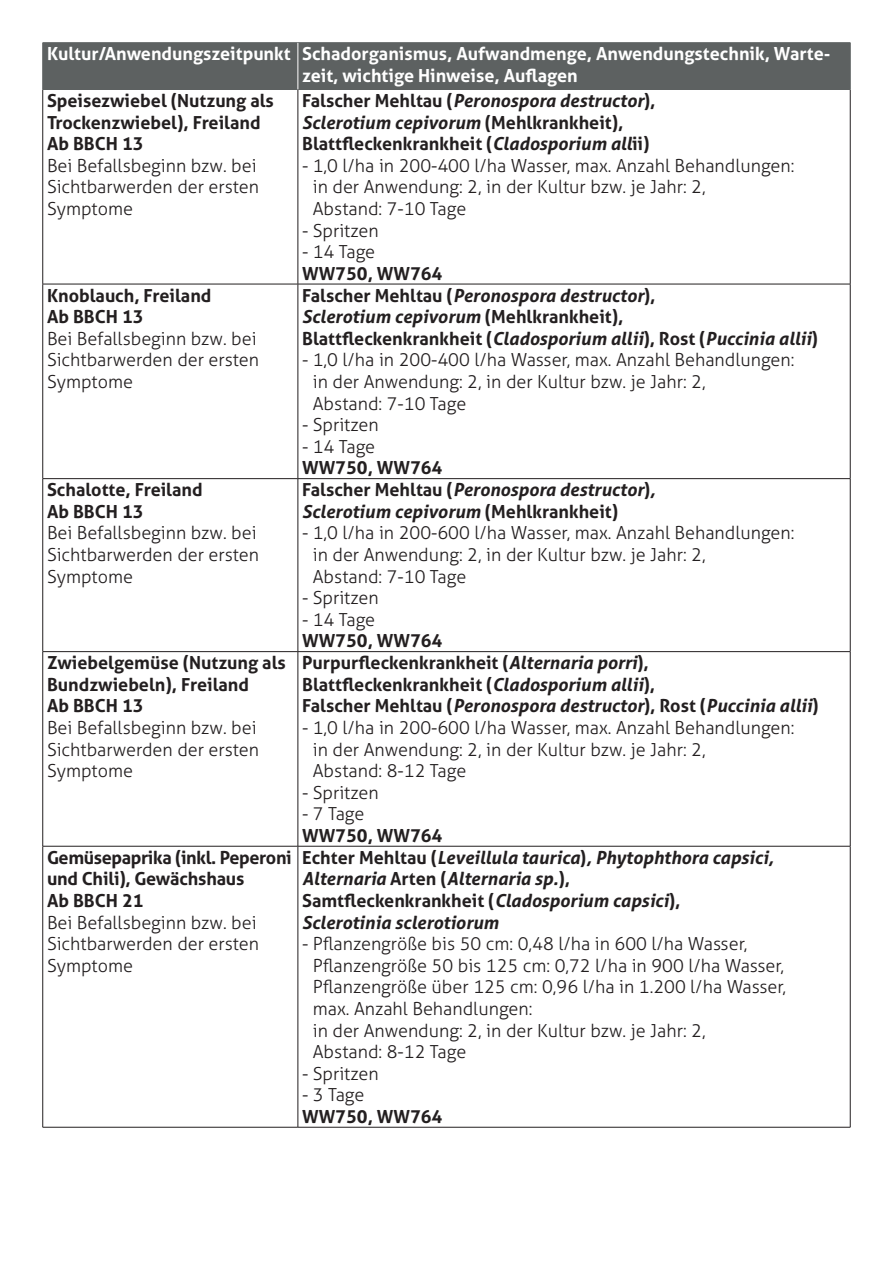
<style>
.page{position:relative;width:893px;height:1263px;background:#fff}
.page>*{position:absolute;margin:0;border:0;box-sizing:border-box;transform-origin:0 0}
.Broodtekst{font:300 18px/21.6px "Aller";color:#231f20}
.Broodtekst-2{font:700 18px/21.6px "Aller";color:#231f20}
.Broodtekst-3{font:italic 700 18px/21.6px "Aller";color:#231f20}
.Z_Überschrift{font:700 18px/21.6px "Aller";color:#fff}
.Broodtekst-4{font:700 18px/21.6px "Aller";letter-spacing:-.02em;color:#231f20}
.s1{font-style:normal}
.s2{font-style:italic}
</style>
<div class="page">
<div style="left:43px;top:43px;width:807px;height:46px;background:#5d6161"></div>
<hr style="left:42px;top:90px;width:1px;height:194px;background:#231f20">
<hr style="left:298px;top:90px;width:1px;height:194px;background:#231f20">
<hr style="left:850px;top:90px;width:1px;height:194px;background:#231f20">
<hr style="left:43px;top:284px;width:255px;height:1px;background:#231f20">
<hr style="left:42px;top:284px;width:1px;height:194px;background:#231f20">
<hr style="left:298px;top:284px;width:552px;height:1px;background:#231f20">
<hr style="left:298px;top:284px;width:1px;height:194px;background:#231f20">
<hr style="left:850px;top:284px;width:1px;height:194px;background:#231f20">
<hr style="left:43px;top:478px;width:255px;height:1px;background:#231f20">
<hr style="left:42px;top:479px;width:1px;height:172px;background:#231f20">
<hr style="left:298px;top:478px;width:552px;height:1px;background:#231f20">
<hr style="left:298px;top:479px;width:1px;height:172px;background:#231f20">
<hr style="left:850px;top:479px;width:1px;height:172px;background:#231f20">
<hr style="left:43px;top:651px;width:255px;height:1px;background:#231f20">
<hr style="left:42px;top:652px;width:1px;height:194px;background:#231f20">
<hr style="left:298px;top:651px;width:552px;height:1px;background:#231f20">
<hr style="left:298px;top:652px;width:1px;height:194px;background:#231f20">
<hr style="left:850px;top:652px;width:1px;height:194px;background:#231f20">
<hr style="left:43px;top:846px;width:255px;height:1px;background:#231f20">
<hr style="left:42px;top:846px;width:1px;height:281px;background:#231f20">
<hr style="left:298px;top:846px;width:552px;height:1px;background:#231f20">
<hr style="left:298px;top:846px;width:1px;height:281px;background:#231f20">
<hr style="left:850px;top:846px;width:1px;height:281px;background:#231f20">
<hr style="left:43px;top:1127px;width:255px;height:1px;background:#231f20">
<hr style="left:298px;top:1127px;width:552px;height:1px;background:#231f20">
<hr style="left:43px;top:42px;width:255px;height:1px;background:#5d6161">
<hr style="left:42px;top:43px;width:1px;height:46px;background:#5d6161">
<hr style="left:298px;top:42px;width:552px;height:1px;background:#5d6161">
<hr style="left:850px;top:43px;width:1px;height:46px;background:#5d6161">
<hr style="left:43px;top:89px;width:255px;height:1px;background:#5d6161">
<hr style="left:298px;top:89px;width:552px;height:1px;background:#5d6161">
<hr style="left:298px;top:43px;width:1px;height:46px;background:#fff">
<p class="Z_Überschrift" style="left:47px;top:43px;width:245px">Kultur/Anwendungszeitpunkt</p>
<p class="Z_Überschrift" style="left:302px;top:43px;width:530px">Schadorganismus, Aufwandmenge, Anwendungstechnik, Warte&shy;zeit, wichtige Hinweise, Auflagen</p>
<p class="Broodtekst-2" style="left:47px;top:90px;width:228px">Speisezwiebel (Nutzung als<br>Trockenzwiebel), Freiland</p>
<p class="Broodtekst-2" style="left:47px;top:133px;width:98px">Ab BBCH 13</p>
<p class="Broodtekst" style="left:47px;top:155px;width:214px">Bei Befallsbeginn bzw. bei<br>Sichtbarwerden der ersten<br>Symptome</p>
<p class="Broodtekst-3" style="left:302px;top:90px;width:355px"><span class="s1">Falscher Mehltau (</span>Peronospora destructor<span class="s1">),</span></p>
<p class="Broodtekst-3" style="left:302px;top:111px;width:323px">Sclerotium cepivorum <span class="s1">(Mehlkrankheit),</span></p>
<p class="Broodtekst-2" style="left:302px;top:133px;width:349px">Blattfleckenkrankheit (<span class="s2">Cladosporium all</span>ii)</p>
<p class="Broodtekst" style="left:313px;top:155px;width:483px;text-indent:-11px">- 1,0 l/ha in 200-400 l/ha Wasser, max. Anzahl Behandlungen: in der Anwendung: 2, in der Kultur bzw. je Jahr: 2,<br>Abstand: 7-10 Tage</p>
<p class="Broodtekst" style="left:302px;top:219px;width:78px">- Spritzen</p>
<p class="Broodtekst" style="left:302px;top:241px;width:75px">- 14 Tage</p>
<p class="Broodtekst-2" style="left:302px;top:262px;width:142px">WW750, WW764</p>
<p class="Broodtekst-2" style="left:47px;top:284px;width:166px">Knoblauch, Freiland</p>
<p class="Broodtekst-2" style="left:47px;top:306px;width:98px">Ab BBCH 13</p>
<p class="Broodtekst" style="left:47px;top:328px;width:214px">Bei Befallsbeginn bzw. bei<br>Sichtbarwerden der ersten<br>Symptome</p>
<p class="Broodtekst-2" style="left:47px;top:479px;width:157px">Schalotte, Freiland</p>
<p class="Broodtekst-2" style="left:47px;top:500px;width:98px">Ab BBCH 13</p>
<p class="Broodtekst" style="left:47px;top:522px;width:214px">Bei Befallsbeginn bzw. bei<br>Sichtbarwerden der ersten<br>Symptome</p>
<p class="Broodtekst-2" style="left:47px;top:652px;width:240px">Zwiebelgemüse (Nutzung als<br>Bundzwiebeln), Freiland</p>
<p class="Broodtekst-2" style="left:47px;top:695px;width:98px">Ab BBCH 13</p>
<p class="Broodtekst" style="left:47px;top:717px;width:214px">Bei Befallsbeginn bzw. bei<br>Sichtbarwerden der ersten<br>Symptome</p>
<p class="Broodtekst-4" style="left:47px;top:846px;width:246px">Gemüsepaprika (inkl. Peperoni und Chili), Gewächshaus</p>
<p class="Broodtekst-2" style="left:47px;top:890px;width:98px">Ab BBCH 21</p>
<p class="Broodtekst" style="left:47px;top:911px;width:214px">Bei Befallsbeginn bzw. bei<br>Sichtbarwerden der ersten<br>Symptome</p>
<p class="Broodtekst-3" style="left:302px;top:284px;width:355px"><span class="s1">Falscher Mehltau (</span>Peronospora destructor<span class="s1">),</span></p>
<p class="Broodtekst-3" style="left:302px;top:306px;width:323px">Sclerotium cepivorum <span class="s1">(Mehlkrankheit),</span></p>
<p class="Broodtekst-2" style="left:302px;top:327px;width:517px">Blattfleckenkrankheit (<span class="s2">Cladosporium allii</span>), Rost (<span class="s2">Puccinia allii</span>)</p>
<p class="Broodtekst" style="left:313px;top:349px;width:483px;text-indent:-11px">- 1,0 l/ha in 200-400 l/ha Wasser, max. Anzahl Behandlungen: in der Anwendung: 2, in der Kultur bzw. je Jahr: 2,<br>Abstand: 7-10 Tage</p>
<p class="Broodtekst" style="left:302px;top:414px;width:78px">- Spritzen</p>
<p class="Broodtekst" style="left:302px;top:436px;width:75px">- 14 Tage</p>
<p class="Broodtekst-2" style="left:302px;top:457px;width:142px">WW750, WW764</p>
<p class="Broodtekst-3" style="left:302px;top:479px;width:355px"><span class="s1">Falscher Mehltau (</span>Peronospora destructor<span class="s1">)</span>,</p>
<p class="Broodtekst-3" style="left:302px;top:500px;width:318px">Sclerotium cepivorum <span class="s1">(Mehlkrankheit)</span></p>
<p class="Broodtekst" style="left:313px;top:522px;width:483px;text-indent:-11px">- 1,0 l/ha in 200-600 l/ha Wasser, max. Anzahl Behandlungen: in der Anwendung: 2, in der Kultur bzw. je Jahr: 2,<br>Abstand: 7-10 Tage</p>
<p class="Broodtekst" style="left:302px;top:587px;width:78px">- Spritzen</p>
<p class="Broodtekst" style="left:302px;top:609px;width:75px">- 14 Tage</p>
<p class="Broodtekst-2" style="left:302px;top:630px;width:142px">WW750, WW764</p>
<p class="Broodtekst-2" style="left:302px;top:652px;width:518px">Purpurfleckenkrankheit (<span class="s2">Alternaria porri</span>),<br>Blattfleckenkrankheit (<span class="s2">Cladosporium allii</span>),<br>Falscher Mehltau (<span class="s2">Peronospora destructor</span>), Rost (<span class="s2">Puccinia allii</span>)</p>
<p class="Broodtekst" style="left:313px;top:717px;width:483px;text-indent:-11px">- 1,0 l/ha in 200-600 l/ha Wasser, max. Anzahl Behandlungen: in der Anwendung: 2, in der Kultur bzw. je Jahr: 2,<br>Abstand: 8-12 Tage</p>
<p class="Broodtekst" style="left:302px;top:782px;width:78px">- Spritzen</p>
<p class="Broodtekst" style="left:302px;top:803px;width:64px">- 7 Tage</p>
<p class="Broodtekst-2" style="left:302px;top:825px;width:142px">WW750, WW764</p>
<p class="Broodtekst-3" style="left:302px;top:846px;width:473px"><span class="s1">Echter Mehltau (</span>Leveillula taurica<span class="s1">)</span>, Phytophthora capsici, Alternaria <span class="s1">Arten (</span>Alternaria sp.<span class="s1">),<br>Samtfleckenkrankheit (</span>Cladosporium capsici<span class="s1">), </span>Sclerotinia sclerotiorum</p>
<p class="Broodtekst" style="left:313px;top:933px;width:475px;text-indent:-11px">- Pflanzengröße bis 50 cm: 0,48 l/ha in 600 l/ha Wasser, Pflanzengröße 50 bis 125 cm: 0,72 l/ha in 900 l/ha Wasser, Pflanzengröße über 125 cm: 0,96 l/ha in 1.200 l/ha Wasser, max. Anzahl Behandlungen:<br>in der Anwendung: 2, in der Kultur bzw. je Jahr: 2,<br>Abstand: 8-12 Tage</p>
<p class="Broodtekst" style="left:302px;top:1062px;width:78px">- Spritzen</p>
<p class="Broodtekst" style="left:302px;top:1084px;width:64px">- 3 Tage</p>
<p class="Broodtekst-2" style="left:302px;top:1106px;width:142px">WW750, WW764</p>
</div>
